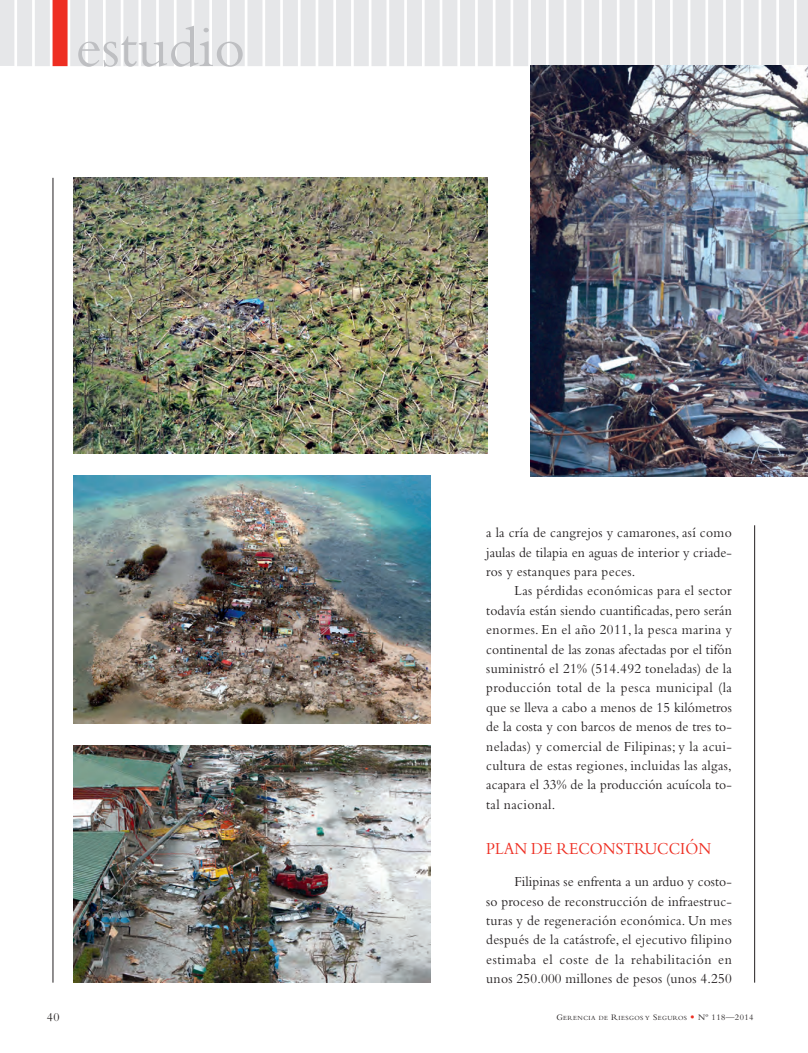
<style>
.page{position:relative;width:808px;height:1053px;background:#fff}
.page>*{position:absolute;margin:0;border:0;box-sizing:border-box;transform-origin:0 0}
.t1{font:60px "Bembo";color:#bebfc2}
.t2{font:17.5px "Bembo";color:#ee2e22;scale:.9 1}
.t3{font:14.38px/19.4px "Bembo";letter-spacing:.015em;color:#231f20;text-align:justify;scale:.95 1}
.t4{font:12.5px "Bembo";color:#231f20}
.t5{font:6.5px "Bembo";letter-spacing:.065em;color:#231f20}
.s1{font-size:8.75px}
.s2{font-family:"Goudy";font-size:8.75px;color:#ee2e22}
</style>
<div class="page">
<hr style="left:53px;top:178px;width:1px;height:804px;background:#231f20">
<hr style="left:754px;top:525px;width:1px;height:457px;background:#231f20">
<div style="left:17px;top:0;width:15px;height:66px;background:#e6e7e9"></div>
<div style="left:35px;top:0;width:15px;height:66px;background:#e6e7e9"></div>
<div style="left:53px;top:0;width:15px;height:66px;background:#ee2e22"></div>
<div style="left:70px;top:0;width:15px;height:66px;background:#e6e7e9"></div>
<div style="left:88px;top:0;width:15px;height:66px;background:#e6e7e9"></div>
<div style="left:106px;top:0;width:15px;height:66px;background:#e6e7e9"></div>
<div style="left:123px;top:0;width:15px;height:66px;background:#e6e7e9"></div>
<div style="left:141px;top:0;width:15px;height:66px;background:#e6e7e9"></div>
<div style="left:159px;top:0;width:15px;height:66px;background:#e6e7e9"></div>
<div style="left:177px;top:0;width:15px;height:66px;background:#e6e7e9"></div>
<div style="left:194px;top:0;width:15px;height:66px;background:#e6e7e9"></div>
<div style="left:212px;top:0;width:15px;height:66px;background:#e6e7e9"></div>
<div style="left:230px;top:0;width:15px;height:66px;background:#e6e7e9"></div>
<div style="left:247px;top:0;width:15px;height:66px;background:#e6e7e9"></div>
<div style="left:265px;top:0;width:15px;height:66px;background:#e6e7e9"></div>
<div style="left:283px;top:0;width:15px;height:66px;background:#e6e7e9"></div>
<div style="left:301px;top:0;width:15px;height:66px;background:#e6e7e9"></div>
<div style="left:318px;top:0;width:15px;height:66px;background:#e6e7e9"></div>
<div style="left:336px;top:0;width:15px;height:66px;background:#e6e7e9"></div>
<div style="left:354px;top:0;width:15px;height:66px;background:#e6e7e9"></div>
<div style="left:371px;top:0;width:15px;height:66px;background:#e6e7e9"></div>
<div style="left:389px;top:0;width:15px;height:66px;background:#e6e7e9"></div>
<div style="left:407px;top:0;width:15px;height:66px;background:#e6e7e9"></div>
<div style="left:425px;top:0;width:15px;height:66px;background:#e6e7e9"></div>
<div style="left:442px;top:0;width:15px;height:66px;background:#e6e7e9"></div>
<div style="left:460px;top:0;width:15px;height:66px;background:#e6e7e9"></div>
<div style="left:478px;top:0;width:15px;height:66px;background:#e6e7e9"></div>
<div style="left:495px;top:0;width:15px;height:66px;background:#e6e7e9"></div>
<div style="left:513px;top:0;width:15px;height:66px;background:#e6e7e9"></div>
<div style="left:531px;top:0;width:15px;height:66px;background:#e6e7e9"></div>
<div style="left:549px;top:0;width:15px;height:66px;background:#e6e7e9"></div>
<div style="left:566px;top:0;width:15px;height:66px;background:#e6e7e9"></div>
<div style="left:584px;top:0;width:15px;height:66px;background:#e6e7e9"></div>
<div style="left:602px;top:0;width:15px;height:66px;background:#e6e7e9"></div>
<div style="left:619px;top:0;width:15px;height:66px;background:#e6e7e9"></div>
<div style="left:637px;top:0;width:15px;height:66px;background:#e6e7e9"></div>
<div style="left:655px;top:0;width:15px;height:66px;background:#e6e7e9"></div>
<div style="left:673px;top:0;width:15px;height:66px;background:#e6e7e9"></div>
<div style="left:690px;top:0;width:15px;height:66px;background:#e6e7e9"></div>
<div style="left:708px;top:0;width:15px;height:66px;background:#e6e7e9"></div>
<div style="left:726px;top:0;width:15px;height:66px;background:#e6e7e9"></div>
<div style="left:743px;top:0;width:15px;height:66px;background:#e6e7e9"></div>
<div style="left:761px;top:0;width:15px;height:66px;background:#e6e7e9"></div>
<div style="left:797px;top:0;width:11px;height:66px;background:#e6e7e9"></div>
<div style="left:779px;top:0;width:15px;height:66px;background:#e6e7e9"></div>
<div style="left:0;top:0;width:14px;height:66px;background:#e6e7e9"></div>
<img style="left:530px;top:66px;width:278px;height:410px">
<img style="left:74px;top:475px;width:357px;height:248px">
<img style="left:74px;top:745px;width:357px;height:237px">
<img style="left:74px;top:178px;width:413px;height:275px">
<h1 class="t1" style="left:75px;top:27px;width:172px">estudio</h1>
<p class="t3" style="left:486px;top:524px;width:260px">a la cría de cangrejos y camarones, así como jaulas de tilapia en aguas de interior y criade&shy;ros y estanques para peces.</p>
<p class="t3" style="left:486px;top:582px;width:260px;text-indent:28px">Las pérdidas económicas para el sector todavía están siendo cuantificadas, pero serán enormes. En el año 2011, la pesca marina y continental de las zonas afectadas por el tifón suministró el 21% (514.492 toneladas) de la producción total de la pesca municipal (la que se lleva a cabo a menos de 15 kilómetros de la costa y con barcos de menos de tres to&shy;neladas) y comercial de Filipinas; y la acui&shy;cultura de estas regiones, incluidas las algas, acapara el 33% de la producción acuícola to&shy;tal nacional.</p>
<p class="t2" style="left:486px;top:842px;width:252px">PLAN DE RECONSTRUCCIÓN</p>
<p class="t3" style="left:486px;top:873px;width:260px;text-indent:28px">Filipinas se enfrenta a un arduo y costo&shy;so proceso de reconstrucción de infraestruc&shy;turas y de regeneración económica. Un mes después de la catástrofe, el ejecutivo filipino estimaba el coste de la rehabilitación en unos 250.000 millones de pesos (unos 4.250</p>
<p class="t4" style="left:47px;top:1013px;width:14px">40</p>
<p class="t5" style="left:556px;top:1015px;width:199px"><span class="s1">G</span>ERENCIA DE <span class="s1">R</span>IESGOS Y <span class="s1">S</span>EGUROS <span class="s2">•</span> <span class="s1">Nº 118—2014</span></p>
</div>
